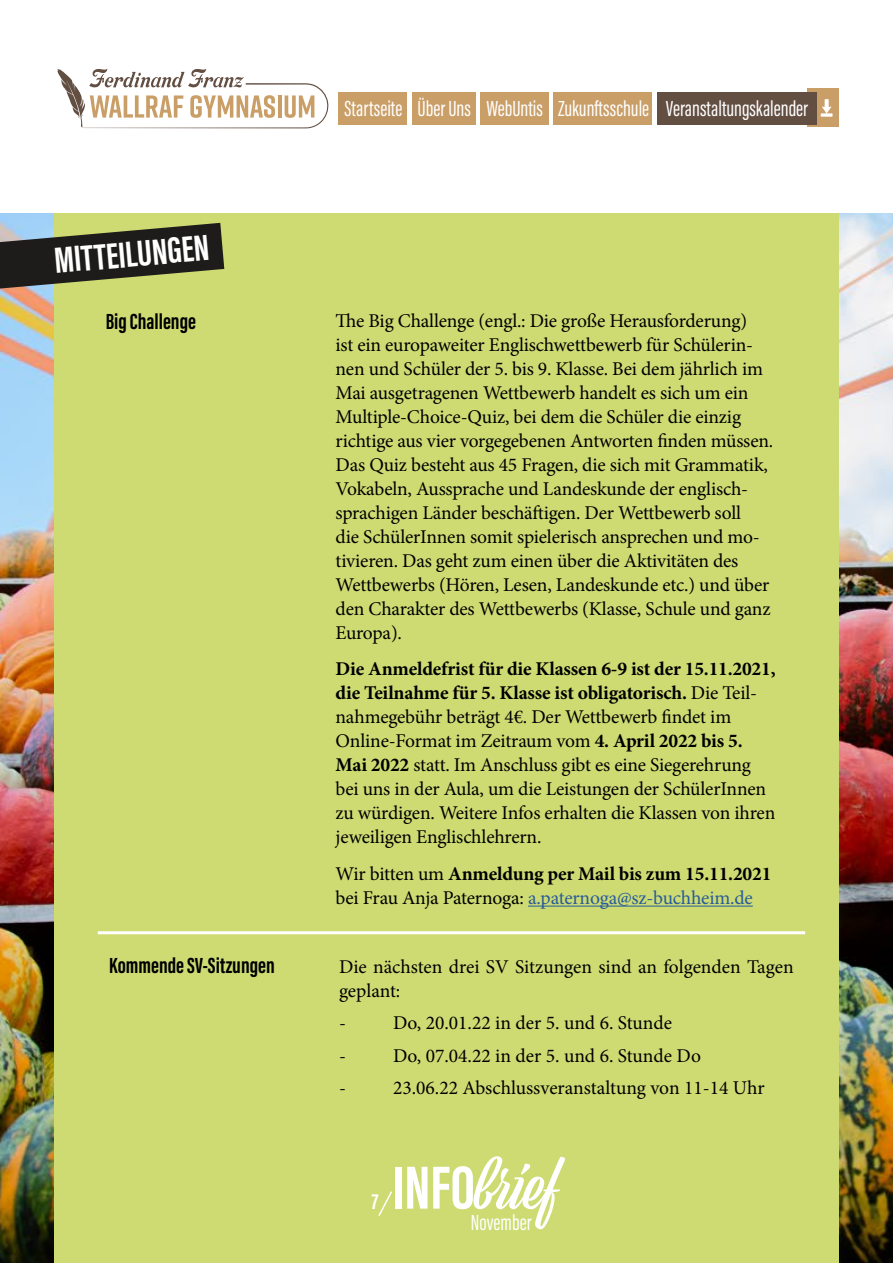
<style>
.page{position:relative;width:893px;height:1263px;background:#fff}
.page>*{position:absolute;margin:0;border:0;box-sizing:border-box;transform-origin:0 0}
.t1{font:62.7px "Viktor Script";color:#fff}
.t2{font:700 37.5px "Acumin Pro Extra Cond";color:#fff}
.t3{font:22.5px "Acumin Pro Extra Cond";color:#fff}
.t4{font:700 22.5px "Acumin Pro Extra Cond";color:#000}
.t5{font:700 22.5px "Acumin Pro Extra Cond";color:#fff}
.t6{font:19.5px/24px "Minion Pro";letter-spacing:-.01em;color:#000}
.s1{font-weight:700}
.s2{color:#275b9b}
.s3{font-family:"Acumin Pro Extra Cond";font-weight:700}
</style>
<div class="page">
<img style="left:0;top:213px;width:893px;height:1050px">
<div style="left:54px;top:212px;width:785px;height:1051px;background:#cddb72"></div>
<svg style="left:0;top:223px;width:224px;height:66px"></svg>
<div style="left:0;top:0;width:893px;height:213px;background:#fff"></div>
<hr style="left:528px;top:905px;width:225px;height:1px;background:#275b9b">
<hr style="left:98px;top:931px;width:707px;height:3px;background:#fff">
<svg style="left:378px;top:1191px;width:14px;height:25px"></svg>
<div style="left:808px;top:89px;width:31px;height:38px;background:#ca9e67"></div>
<div style="left:339px;top:92px;width:68px;height:32px;background:#ca9e67"></div>
<div style="left:481px;top:92px;width:68px;height:32px;background:#ca9e67"></div>
<div style="left:657px;top:92px;width:159px;height:32px;background:#634e42"></div>
<div style="left:412px;top:92px;width:64px;height:32px;background:#ca9e67"></div>
<div style="left:553px;top:92px;width:99px;height:32px;background:#ca9e67"></div>
<svg style="left:57px;top:69px;width:271px;height:59px"></svg>
<svg style="left:821px;top:99px;width:12px;height:18px"></svg>
<h2 class="t2" style="left:52px;top:238px;width:157px;rotate:-5deg">MITTEILUNGEN</h2>
<p class="t4" style="left:106px;top:307px;width:92px">Big Challenge</p>
<p class="t4" style="left:109px;top:952px;width:167px">Kommende SV-Sitzungen</p>
<p class="t3" style="left:344px;top:95px;width:465px">Startseite Über Uns WebUntis Zukunftsschule Veranstaltungskalender</p>
<p class="t6" style="left:336px;top:308px;width:439px">The Big Challenge (engl.: Die große Herausforderung)<br>ist ein europaweiter Englischwettbewerb für Schülerin&shy;nen und Schüler der 5. bis 9. Klasse. Bei dem jährlich im Mai ausgetragenen Wettbewerb handelt es sich um ein Multiple-Choice-Quiz, bei dem die Schüler die einzig richtige aus vier vorgegebenen Antworten finden müssen.<br>Das Quiz besteht aus 45 Fragen, die sich mit Grammatik, Vokabeln, Aussprache und Landeskunde der englisch&shy;sprachigen Länder beschäftigen. Der Wettbewerb soll<br>die SchülerInnen somit spielerisch ansprechen und mo&shy;tivieren. Das geht zum einen über die Aktivitäten des Wettbewerbs (Hören, Lesen, Landeskunde etc.) und über den Charakter des Wettbewerbs (Klasse, Schule und ganz Europa).</p>
<p class="t6" style="left:336px;top:657px;width:442px"><span class="s1">Die Anmeldefrist für die Klassen 6-9 ist der 15.11.2021, die Teilnahme für 5. Klasse ist obligatorisch.</span> Die Teil&shy;nahmegebühr beträgt 4€. Der Wettbewerb findet im Online-Format im Zeitraum vom <span class="s1">4. April 2022 bis 5.<br>Mai 2022</span> statt. Im Anschluss gibt es eine Siegerehrung bei uns in der Aula, um die Leistungen der SchülerInnen zu würdigen. Weitere Infos erhalten die Klassen von ihren jeweiligen Englischlehrern.</p>
<p class="t6" style="left:336px;top:862px;width:437px">Wir bitten um <span class="s1">Anmeldung per Mail bis zum 15.11.2021 </span>bei Frau Anja Paternoga: <span class="s2">a.paternoga@sz-buchheim.de</span></p>
<p class="t6" style="left:339px;top:954px;width:456px">Die nächsten drei SV Sitzungen sind an folgenden Tagen geplant:</p>
<p class="t6" style="left:339px;top:1011px;width:8px">-</p>
<p class="t6" style="left:393px;top:1011px;width:281px">Do, 20.01.22 in der 5. und 6. Stunde</p>
<p class="t6" style="left:339px;top:1043px;width:8px">-</p>
<p class="t6" style="left:393px;top:1043px;width:309px">Do, 07.04.22 in der 5. und 6. Stunde Do</p>
<p class="t6" style="left:339px;top:1076px;width:8px">-</p>
<p class="t6" style="left:393px;top:1076px;width:373px">23.06.22 Abschlussveranstaltung von 11-14 Uhr</p>
<p class="t5" style="left:372px;top:1188px;width:8px">7</p>
<h1 class="t1" style="left:392px;top:1150px;width:167px"><span class="s3">INFO</span>brief</h1>
<p class="t3" style="left:471px;top:1209px;width:62px">November</p>
</div>
